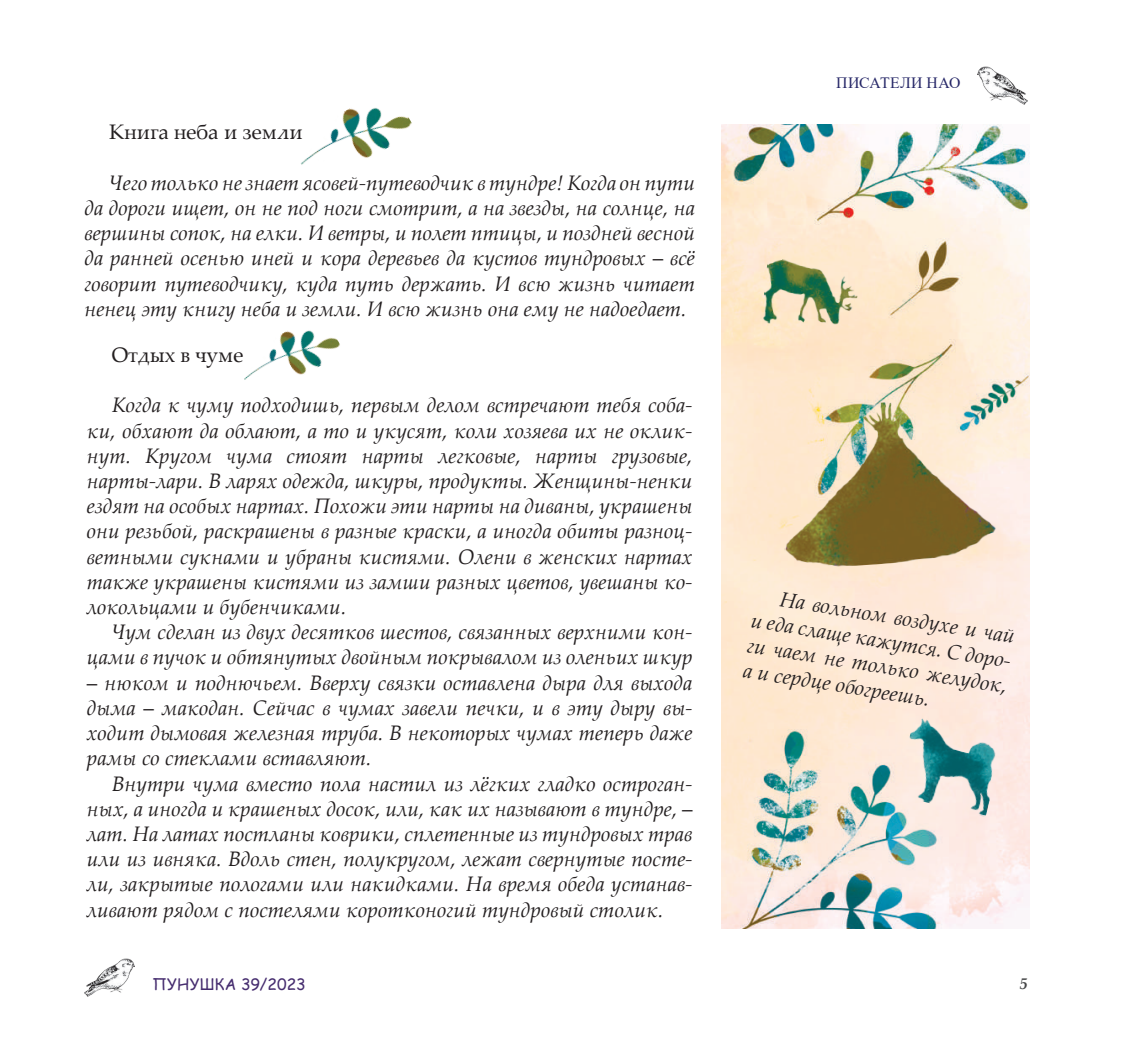
<style>
.page{position:relative;width:1127px;height:1052px;background:#fff}
.page>*{position:absolute;margin:0;border:0;box-sizing:border-box;transform-origin:0 0}
.t1{font:italic 21px/25.2px "Palatino Linotype";color:#231f20;text-align:justify}
.t2{font:21px "Palatino Linotype";color:#231f20}
.t3{font:15.75px "Comic Sans MS";letter-spacing:.01em;color:#462d6f}
.t4{font:15.75px "Times New Roman";letter-spacing:.015em;color:#272868}
.t5{font:italic 700 15.75px "Palatino Linotype";color:#454647}
.s1{font-style:normal}
</style>
<div class="page">
<img style="left:977px;top:66px;width:50px;height:39px">
<img style="left:84px;top:958px;width:51px;height:39px">
<img style="left:721px;top:124px;width:307px;height:804px">
<img style="left:760px;top:258px;width:100px;height:74px">
<img style="left:774px;top:395px;width:230px;height:175px">
<img style="left:894px;top:717px;width:110px;height:100px">
<img style="left:301px;top:108px;width:111px;height:57px">
<img style="left:244px;top:330px;width:96px;height:50px">
<p class="t2" style="left:109px;top:117px;width:195px">Книга неба и земли</p>
<p class="t1" style="left:84px;top:169px;width:612px;text-indent:25px">Чего только не знает ясовей-путеводчик в тундре! Когда он пути да дороги ищет, он не под ноги смотрит, а на звезды, на солнце, на вершины сопок, на елки. И ветры, и полет птицы, и поздней весной да ранней осенью иней и кора деревьев да кустов тундровых <span class="s1">–</span> всё говорит путеводчику, куда путь держать. И всю жизнь читает ненец эту книгу неба и земли. И всю жизнь она ему не надоедает.</p>
<p class="t2" style="left:112px;top:340px;width:133px">Отдых в чуме</p>
<p class="t1" style="left:87px;top:392px;width:607px;text-indent:25px">Когда к чуму подходишь, первым делом встречают тебя соба&shy;ки, обхают да облают, а то и укусят, коли хозяева их не оклик&shy;нут. Кругом чума стоят нарты легковые, нарты грузовые, нарты-лари. В ларях одежда, шкуры, продукты. Женщины-ненки ездят на особых нартах. Похожи эти нарты на диваны, украшены они резьбой, раскрашены в разные краски, а иногда обиты разноц&shy;ветными сукнами и убраны кистями. Олени в женских нартах также украшены кистями из замши разных цветов, увешаны ко&shy;локольцами и бубенчиками.</p>
<p class="t1" style="left:87px;top:618px;width:607px;text-align:right">Чум сделан из двух десятков шестов, связанных верхними кон&shy;цами в пучок и обтянутых двойным покрывалом из оленьих шкур</p>
<p class="t1" style="left:87px;top:669px;width:607px"><span class="s1">–</span> нюком и поднючьем. Вверху связки оставлена дыра для выхода дыма <span class="s1">–</span> макодан. Сейчас в чумах завели печки, и в эту дыру вы&shy;ходит дымовая железная труба. В некоторых чумах теперь даже рамы со стеклами вставляют.</p>
<p class="t1" style="left:87px;top:770px;width:607px;text-indent:25px">Внутри чума вместо пола настил из лёгких гладко остроган&shy;ных, а иногда и крашеных досок, или, как их называют в тундре, <span class="s1">– </span>лат. На латах постланы коврики, сплетенные из тундровых трав или из ивняка. Вдоль стен, полукругом, лежат свернутые посте&shy;ли, закрытые пологами или накидками. На время обеда устанав&shy;ливают рядом с постелями коротконогий тундровый столик.</p>
<p class="t3" style="left:152px;top:973px;width:155px">ПУНУШКА 39/2023</p>
<p class="t4" style="left:836px;top:71px;width:126px">ПИСАТЕЛИ НАО</p>
<p class="t1" style="left:757px;top:581px;width:268px;text-align:left;text-indent:25px;rotate:9deg">На вольном воздухе и чай и еда слаще кажутся. С доро&shy;ги чаем не только желудок, а и сердце обогреешь.</p>
<p class="t5" style="left:1019px;top:972px;width:9px">5</p>
</div>
